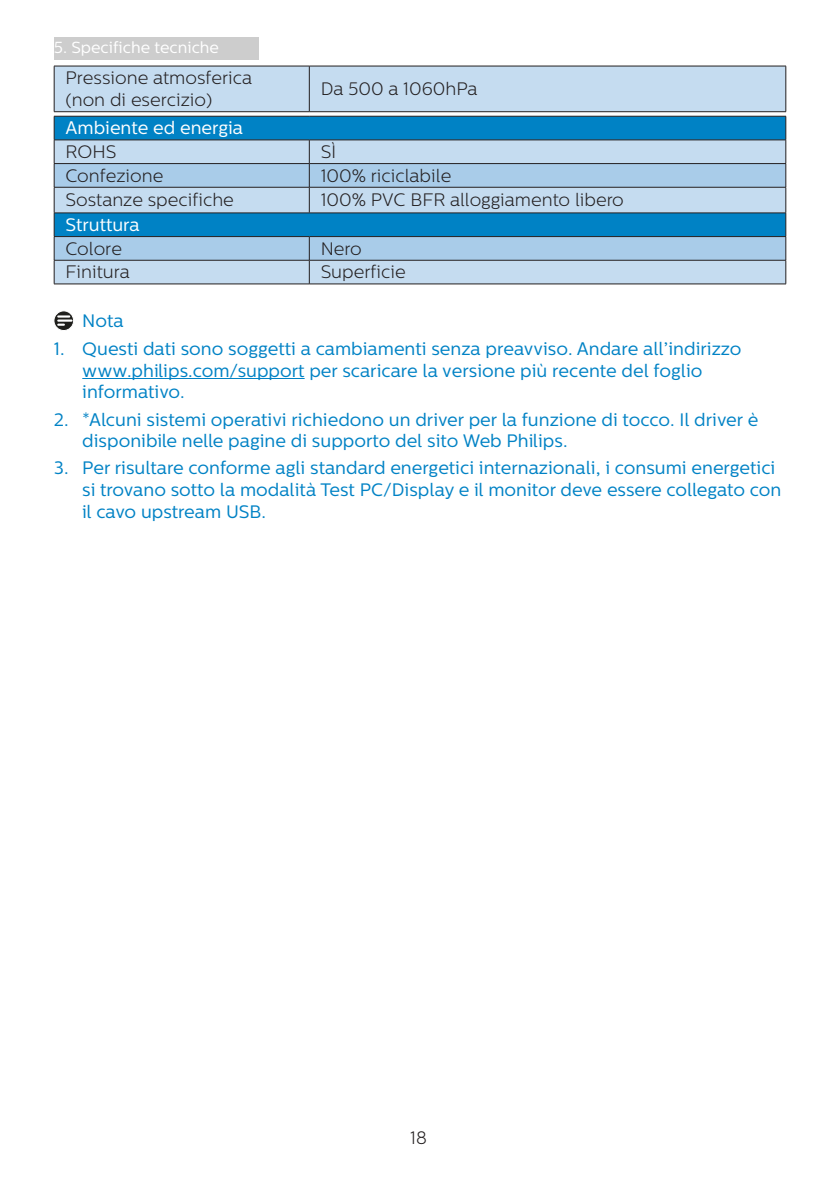
<style>
.page{position:relative;width:840px;height:1191px;background:#fff}
.page>*{position:absolute;margin:0;border:0;box-sizing:border-box;transform-origin:0 0}
.Heading_4_Blue{font:18px/21.6px "Centrale Sans";color:#0082c5}
.t1{font:300 18px/22px "Centrale Sans";color:#231f20}
.t2{font:18px "Centrale Sans";color:#fff}
.t3{font:16px "Centrale Sans";color:#fff}
</style>
<div class="page">
<div style="left:54px;top:37px;width:204px;height:23px;background:#cdcdcd"></div>
<hr style="left:82px;top:378px;width:222px;height:1px;background:#0082c5">
<svg style="left:54px;top:66px;width:732px;height:218px;background:#90bedc"></svg>
<hr style="left:54px;top:283px;width:255px;height:1px;background:#231f20">
<hr style="left:309px;top:283px;width:476px;height:1px;background:#231f20">
<svg style="left:54px;top:311px;width:20px;height:19px"></svg>
<div style="left:54px;top:311px;width:20px;height:19px;border:1px solid #fff;border-radius:50%"></div>
<svg style="left:58px;top:315px;width:13px;height:11px"></svg>
<p class="t3" style="left:54px;top:38px;width:166px">5. Specifiche tecniche</p>
<p class="t1" style="left:65px;top:67px;width:188px">Pressione atmosferica (non di esercizio)</p>
<p class="t1" style="left:320px;top:78px;width:158px">Da 500 a 1060hPa</p>
<p class="t2" style="left:65px;top:118px;width:179px">Ambiente ed energia</p>
<p class="t1" style="left:65px;top:141px;width:52px">ROHS</p>
<p class="t1" style="left:320px;top:141px;width:17px">SÌ</p>
<p class="t1" style="left:65px;top:164px;width:99px">Confezione</p>
<p class="t1" style="left:320px;top:164px;width:132px">100% riciclabile</p>
<p class="t1" style="left:65px;top:189px;width:170px">Sostanze specifiche</p>
<p class="t1" style="left:320px;top:189px;width:304px">100% PVC BFR alloggiamento libero</p>
<p class="t2" style="left:65px;top:214px;width:76px">Struttura</p>
<p class="t1" style="left:65px;top:237px;width:58px">Colore</p>
<p class="t1" style="left:320px;top:237px;width:43px">Nero</p>
<p class="t1" style="left:65px;top:261px;width:66px">Finitura</p>
<p class="t1" style="left:320px;top:261px;width:86px">Superficie</p>
<p class="Heading_4_Blue" style="left:82px;top:310px;width:43px">Nota</p>
<p class="Heading_4_Blue" style="left:82px;top:338px;width:660px;text-indent:-28px">1. Questi dati sono soggetti a cambiamenti senza preavviso. Andare all’indirizzo www.philips.com/support per scaricare la versione più recente del foglio informativo.</p>
<p class="Heading_4_Blue" style="left:82px;top:409px;width:677px;text-indent:-28px">2. *Alcuni sistemi operativi richiedono un driver per la funzione di tocco. Il driver è disponibile nelle pagine di supporto del sito Web Philips.</p>
<p class="Heading_4_Blue" style="left:82px;top:457px;width:700px;text-indent:-28px">3. Per risultare conforme agli standard energetici internazionali, i consumi energetici si trovano sotto la modalità Test PC/Display e il monitor deve essere collegato con il cavo upstream USB.</p>
<p class="t1" style="left:410px;top:1127px;width:18px">18</p>
</div>
